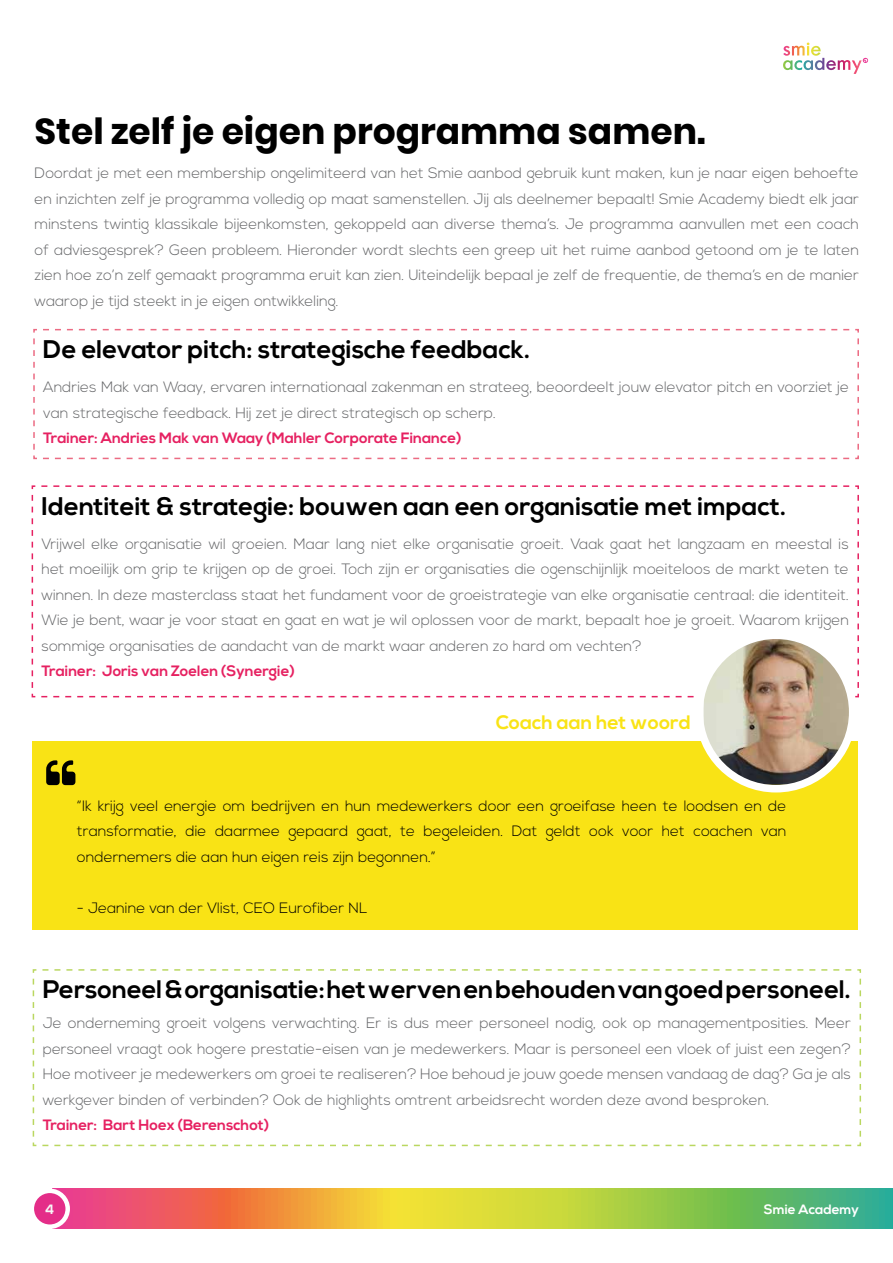
<style>
.page{position:relative;width:893px;height:1263px;background:#fff}
.page>*{position:absolute;margin:0;border:0;box-sizing:border-box;transform-origin:0 0}
.t1{font:700 36px "Poppins";color:#000}
.t2{font:700 25.5px "Nexa";color:#000}
.t3{font:700 25.35px "Nexa";color:#000}
.t4{font:700 19.5px "Nexa";color:#f9e315}
.t5{font:300 15px/25.5px "Nexa";color:#636466;text-align:justify}
.t6{font:300 15px/25.5px "Nexa";color:#000;text-align:justify}
.t7{font:700 15px "Nexa";color:#e62161}
.t8{font:700 13.5px "Nexa";color:#fff}
.t9{font:700 13.5px "Nexa";color:#f6f6f6}
</style>
<div class="page">
<svg style="left:54px;top:1188px;width:839px;height:41px;background:#bcab50"></svg>
<svg style="left:32px;top:1191px;width:36px;height:36px"></svg>
<div style="left:30px;top:1188px;width:40px;height:41px;border:4px solid #fff;border-radius:50%"></div>
<svg style="left:783px;top:43px;width:85px;height:31px"></svg>
<svg style="left:33px;top:328px;width:826px;height:132px"></svg>
<svg style="left:31px;top:485px;width:828px;height:213px"></svg>
<svg style="left:32px;top:969px;width:830px;height:178px"></svg>
<div style="left:32px;top:741px;width:826px;height:189px;background:#f9e315"></div>
<svg style="left:46px;top:760px;width:29px;height:25px"></svg>
<img style="left:704px;top:638px;width:149px;height:147px">
<div style="left:695px;top:631px;width:161px;height:161px;border:8px solid #fff;border-radius:50%"></div>
<h1 class="t1" style="left:35px;top:111px;width:672px">Stel zelf je eigen programma samen.</h1>
<p class="t5" style="left:35px;top:161px;width:826px">Doordat je met een membership ongelimiteerd van het Smie aanbod gebruik kunt maken, kun je naar eigen behoefte en inzichten zelf je programma volledig op maat samenstellen. Jij als deelnemer bepaalt! Smie Academy biedt elk jaar minstens twintig klassikale bijeenkomsten, gekoppeld aan diverse thema’s. Je programma aanvullen met een coach of adviesgesprek? Geen probleem. Hieronder wordt slechts een greep uit het ruime aanbod getoond om je te laten zien hoe zo’n zelf gemaakt programma eruit kan zien. Uiteindelijk bepaal je zelf de frequentie, de thema’s en de manier waarop je tijd steekt in je eigen ontwikkeling.</p>
<h2 class="t2" style="left:43px;top:334px;width:488px">De elevator pitch: strategische feedback.</h2>
<p class="t5" style="left:43px;top:375px;width:807px">Andries Mak van Waay, ervaren internationaal zakenman en strateeg, beoordeelt jouw elevator pitch en voorziet je van strategische feedback. Hij zet je direct strategisch op scherp.</p>
<p class="t7" style="left:43px;top:429px;width:420px">Trainer: Andries Mak van Waay (Mahler Corporate Finance)</p>
<h2 class="t2" style="left:42px;top:491px;width:746px">Identiteit &amp; strategie: bouwen aan een organisatie met impact.</h2>
<p class="t5" style="left:42px;top:531px;width:809px">Vrijwel elke organisatie wil groeien. Maar lang niet elke organisatie groeit. Vaak gaat het langzaam en meestal is het moeilijk om grip te krijgen op de groei. Toch zijn er organisaties die ogenschijnlijk moeiteloos de markt weten te winnen. In deze masterclass staat het fundament voor de groeistrategie van elke organisatie centraal: die identiteit.<br>Wie je bent, waar je voor staat en gaat en wat je wil oplossen voor de markt, bepaalt hoe je groeit. Waarom krijgen sommige organisaties de aandacht van de markt waar anderen zo hard om vechten?</p>
<p class="t7" style="left:42px;top:662px;width:255px">Trainer: Joris van Zoelen (Synergie)</p>
<h3 class="t4" style="left:496px;top:711px;width:197px">Coach aan het woord</h3>
<p class="t6" style="left:77px;top:793px;width:711px">“Ik krijg veel energie om bedrijven en hun medewerkers door een groeifase heen te loodsen en de transformatie, die daarmee gepaard gaat, te begeleiden. Dat geldt ook voor het coachen van ondernemers die aan hun eigen reis zijn begonnen.”</p>
<p class="t6" style="left:77px;top:895px;width:292px">- Jeanine van der Vlist, CEO Eurofiber NL</p>
<h3 class="t3" style="left:43px;top:975px;width:810px">Personeel &amp; organisatie: het werven en behouden van goed personeel.</h3>
<p class="t5" style="left:43px;top:1011px;width:810px">Je onderneming groeit volgens verwachting. Er is dus meer personeel nodig, ook op managementposities. Meer personeel vraagt ook hogere prestatie-eisen van je medewerkers. Maar is personeel een vloek of juist een zegen?<br>Hoe motiveer je medewerkers om groei te realiseren? Hoe behoud je jouw goede mensen vandaag de dag? Ga je als werkgever binden of verbinden? Ook de highlights omtrent arbeidsrecht worden deze avond besproken.</p>
<p class="t7" style="left:43px;top:1116px;width:228px">Trainer: Bart Hoex (Berenschot)</p>
<p class="t9" style="left:45px;top:1201px;width:11px">4</p>
<p class="t8" style="left:764px;top:1201px;width:97px">Smie Academy</p>
</div>
